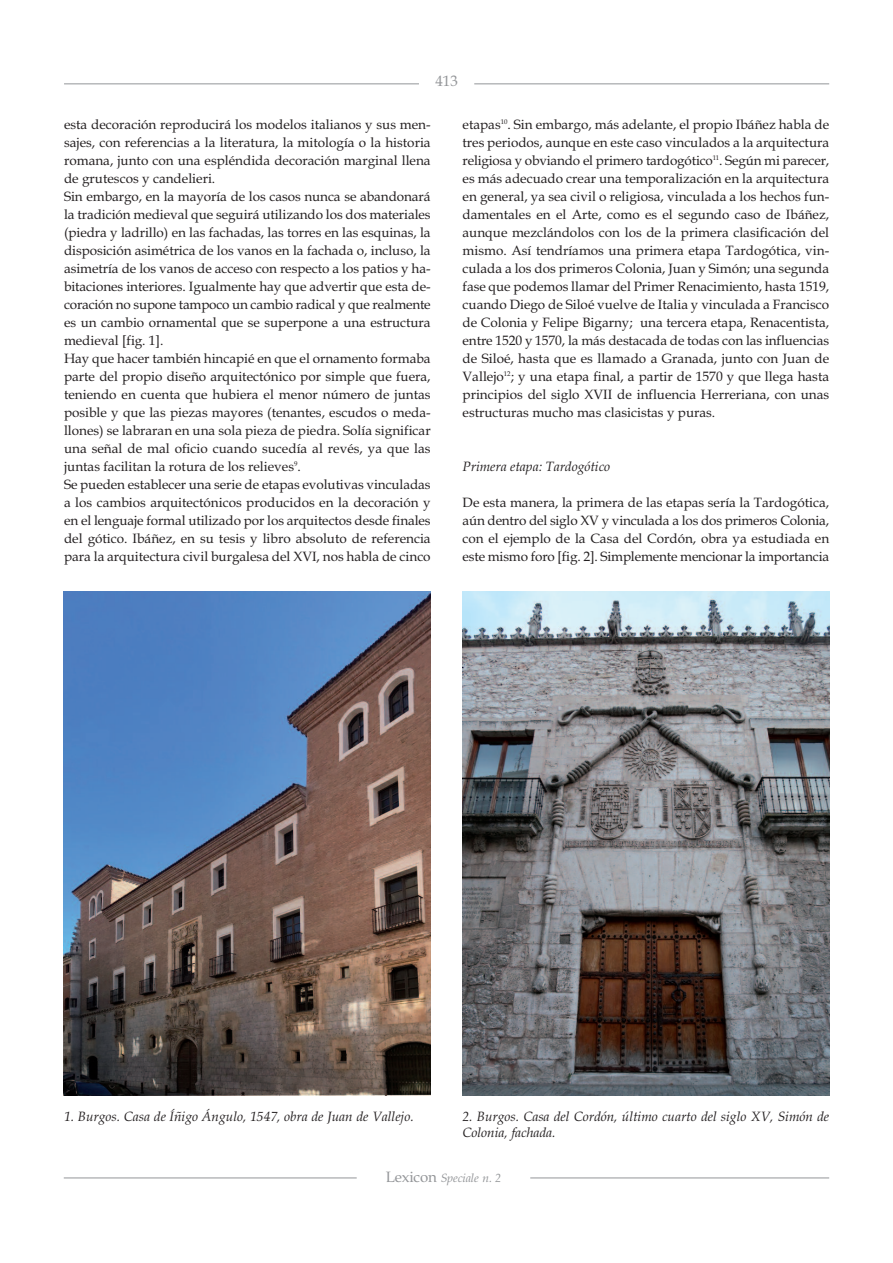
<style>
.page{position:relative;width:893px;height:1263px;background:#fff}
.page>*{position:absolute;margin:0;border:0;box-sizing:border-box;transform-origin:0 0}
.t1{font:15px "Book Antiqua";color:#939598}
.t2{font:13.5px/18px "Book Antiqua";color:#231f20;text-align:justify}
.t3{font:italic 13.5px/16.4px "Book Antiqua";color:#231f20}
.t4{font:italic 12px "Book Antiqua";letter-spacing:-.01em;color:#939598}
.s1{font-style:normal;font-size:15px}
</style>
<div class="page">
<hr style="left:64px;top:83px;width:355px;height:1px;background:#939598">
<hr style="left:474px;top:83px;width:355px;height:1px;background:#939598">
<hr style="left:64px;top:1177px;width:293px;height:1px;background:#939598">
<hr style="left:530px;top:1177px;width:299px;height:1px;background:#939598">
<img style="left:64px;top:591px;width:367px;height:505px">
<img style="left:463px;top:591px;width:366px;height:505px">
<p class="t1" style="left:435px;top:72px;width:24px">413</p>
<p class="t2" style="left:64px;top:115px;width:368px;text-align:left">esta decoración reproducirá los modelos italianos y sus men&shy;sajes, con referencias a la literatura, la mitología o la historia romana, junto con una espléndida decoración marginal llena de grutescos y candelieri.<br>Sin embargo, en la mayoría de los casos nunca se abandonará la tradición medieval que seguirá utilizando los dos materiales (piedra y ladrillo) en las fachadas, las torres en las esquinas, la disposición asimétrica de los vanos en la fachada o, incluso, la asimetría de los vanos de acceso con respecto a los patios y ha&shy;bitaciones interiores. Igualmente hay que advertir que esta de&shy;coración no supone tampoco un cambio radical y que realmente es un cambio ornamental que se superpone a una estructura medieval [fig. 1].<br>Hay que hacer también hincapié en que el ornamento formaba parte del propio diseño arquitectónico por simple que fuera, teniendo en cuenta que hubiera el menor número de juntas posible y que las piezas mayores (tenantes, escudos o meda&shy;llones) se labraran en una sola pieza de piedra. Solía significar una señal de mal oficio cuando sucedía al revés, ya que las juntas facilitan la rotura de los relieves<sup>9</sup>.<br>Se pueden establecer una serie de etapas evolutivas vinculadas a los cambios arquitectónicos producidos en la decoración y en el lenguaje formal utilizado por los arquitectos desde finales del gótico. Ibáñez, en su tesis y libro absoluto de referencia para la arquitectura civil burgalesa del XVI, nos habla de cinco</p>
<p class="t2" style="left:463px;top:115px;width:368px">etapas<sup>10</sup>. Sin embargo, más adelante, el propio Ibáñez habla de tres periodos, aunque en este caso vinculados a la arquitectura religiosa y obviando el primero tardogótico<sup>11</sup>. Según mi parecer, es más adecuado crear una temporalización en la arquitectura en general, ya sea civil o religiosa, vinculada a los hechos fun&shy;damentales en el Arte, como es el segundo caso de Ibáñez, aunque mezclándolos con los de la primera clasificación del mismo. Así tendríamos una primera etapa Tardogótica, vin&shy;culada a los dos primeros Colonia, Juan y Simón; una segunda fase que podemos llamar del Primer Renacimiento, hasta 1519, cuando Diego de Siloé vuelve de Italia y vinculada a Francisco de Colonia y Felipe Bigarny; una tercera etapa, Renacentista, entre 1520 y 1570, la más destacada de todas con las influencias de Siloé, hasta que es llamado a Granada, junto con Juan de Vallejo<sup>12</sup>; y una etapa final, a partir de 1570 y que llega hasta principios del siglo XVII de influencia Herreriana, con unas estructuras mucho mas clasicistas y puras.</p>
<p class="t3" style="left:463px;top:458px;width:149px">Primera etapa: Tardogótico</p>
<p class="t2" style="left:463px;top:493px;width:368px">De esta manera, la primera de las etapas sería la Tardogótica, aún dentro del siglo XV y vinculada a los dos primeros Colonia, con el ejemplo de la Casa del Cordón, obra ya estudiada en este mismo foro [fig. 2]. Simplemente mencionar la importancia</p>
<p class="t3" style="left:64px;top:1108px;width:351px">1. Burgos. Casa de Íñigo Ángulo, 1547, obra de Juan de Vallejo.</p>
<p class="t3" style="left:462px;top:1108px;width:368px">2. Burgos. Casa del Cordón, último cuarto del siglo XV, Simón de<br>Colonia, fachada.</p>
<p class="t4" style="left:386px;top:1171px;width:117px"><span class="s1">Lexicon</span> Speciale n. 2</p>
</div>
